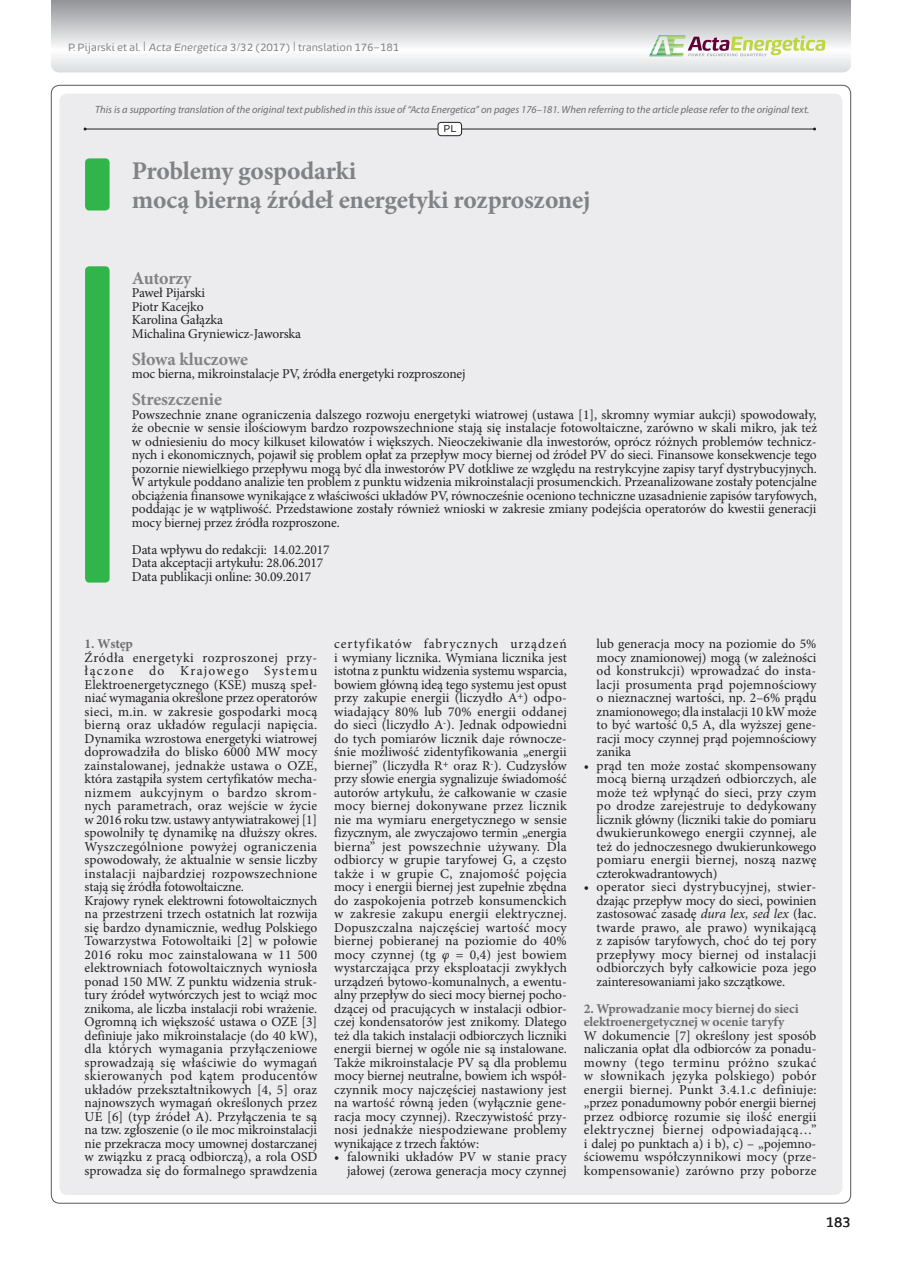
<style>
.page{position:relative;width:902px;height:1263px;background:#fff}
.page>*{position:absolute;margin:0;border:0;box-sizing:border-box;transform-origin:0 0}
.t1{font:700 25.5px/28.5px "Minion Pro";letter-spacing:-.01em;color:#808285}
.t2{font:700 18px "Minion Pro";letter-spacing:-.01em;color:#808285}
.t3{font:13.5px/13.5px "Minion Pro";color:#231f20;text-align:justify}
.t4{font:700 13.5px/13.5px "Minion Pro";letter-spacing:-.01em;color:#6c6d70}
.t5{font:13.5px "Energa";color:#231f20}
.t6{font:italic 10.5px "Myriad Pro";color:#6c6d70}
.t7{font:10.5px "Energa";letter-spacing:-.01em;color:#808285}
.t8{font:10.05px "Energa";color:#231f20}
.s1{font-size:13.5px}
.s2{font-style:italic}
</style>
<div class="page">
<svg style="left:51px;top:0;width:799px;height:72px"></svg>
<div style="left:60px;top:94px;width:782px;height:1101px;background:#ececee;border-radius:8px"></div>
<svg style="left:649px;top:35px;width:176px;height:21px"></svg>
<hr style="left:85px;top:129px;width:729px;height:1px;background:#231f20">
<div style="left:438px;top:122px;width:23px;height:14px;background:#fff;border-radius:3px"></div>
<div style="left:437px;top:122px;width:25px;height:14px;border:1px solid #231f20;border-radius:3px"></div>
<div style="left:85px;top:158px;width:25px;height:52px;background:#31b44a;border-radius:4px"></div>
<div style="left:85px;top:266px;width:25px;height:317px;background:#31b44a;border-radius:4px"></div>
<p class="t7" style="left:68px;top:41px;width:332px">P. Pijarski et al. <span class="s1">|</span> <span class="s2">Acta Energetica</span> 3/32 (2017) <span class="s1">|</span> translation 176–181</p>
<p class="t6" style="left:95px;top:103px;width:715px">This is a supporting translation of the original text published in this issue of “Acta Energetica” on pages 176–181. When referring to the article please refer to the original text.</p>
<p class="t8" style="left:443px;top:122px;width:14px">PL</p>
<h1 class="t1" style="left:132px;top:157px;width:460px">Problemy gospodarki<br>mocą bierną źródeł energetyki rozproszonej</h1>
<h2 class="t2" style="left:132px;top:265px;width:61px">Autorzy</h2>
<p class="t3" style="left:132px;top:286px;width:171px;text-align:left">Paweł Pijarski<br>Piotr Kacejko<br>Karolina Gałązka<br>Michalina Gryniewicz-Jaworska</p>
<h2 class="t2" style="left:132px;top:346px;width:118px">Słowa kluczowe</h2>
<p class="t3" style="left:132px;top:367px;width:335px">moc bierna, mikroinstalacje PV, źródła energetyki rozproszonej</p>
<h2 class="t2" style="left:132px;top:387px;width:92px">Streszczenie</h2>
<p class="t3" style="left:132px;top:408px;width:686px">Powszechnie znane ograniczenia dalszego rozwoju energetyki wiatrowej (ustawa [1], skromny wymiar aukcji) spowodowały, że obecnie w sensie ilościowym bardzo rozpowszechnione stają się instalacje fotowoltaiczne, zarówno w skali mikro, jak też w odniesieniu do mocy kilkuset kilowatów i większych. Nieoczekiwanie dla inwestorów, oprócz różnych problemów technicz&shy;nych i ekonomicznych, pojawił się problem opłat za przepływ mocy biernej od źródeł PV do sieci. Finansowe konsekwencje tego pozornie niewielkiego przepływu mogą być dla inwestorów PV dotkliwe ze względu na restrykcyjne zapisy taryf dystrybucyjnych.<br>W artykule poddano analizie ten problem z punktu widzenia mikroinstalacji prosumenckich. Przeanalizowane zostały potencjalne obciążenia finansowe wynikające z właściwości układów PV, równocześnie oceniono techniczne uzasadnienie zapisów taryfowych, poddając je w wątpliwość. Przedstawione zostały również wnioski w zakresie zmiany podejścia operatorów do kwestii generacji mocy biernej przez źródła rozproszone.</p>
<p class="t3" style="left:132px;top:543px;width:199px;text-align:left">Data wpływu do redakcji: 14.02.2017<br>Data akceptacji artykułu: 28.06.2017<br>Data publikacji online: 30.09.2017</p>
<p class="t4" style="left:85px;top:637px;width:50px">1. Wstęp</p>
<p class="t3" style="left:85px;top:651px;width:234px;text-align:left">Źródła energetyki rozproszonej przy&shy;łączone do Krajowego Systemu Elektroenergetycznego (KSE) muszą speł&shy;niać wymagania określone przez operatorów sieci, m.in. w zakresie gospodarki mocą bierną oraz układów regulacji napięcia.<br>Dynamika wzrostowa energetyki wiatrowej doprowadziła do blisko 6000 MW mocy zainstalowanej, jednakże ustawa o OZE, która zastąpiła system certyfikatów mecha&shy;nizmem aukcyjnym o bardzo skrom&shy;nych parametrach, oraz wejście w życie w 2016 roku tzw. ustawy antywiatrakowej [1] spowolniły tę dynamikę na dłuższy okres.<br>Wyszczególnione powyżej ograniczenia spowodowały, że aktualnie w sensie liczby instalacji najbardziej rozpowszechnione stają się źródła fotowoltaiczne.<br>Krajowy rynek elektrowni fotowoltaicznych na przestrzeni trzech ostatnich lat rozwija się bardzo dynamicznie, według Polskiego Towarzystwa Fotowoltaiki [2] w połowie 2016 roku moc zainstalowana w 11 500 elektrowniach fotowoltaicznych wyniosła ponad 150 MW. Z punktu widzenia struk&shy;tury źródeł wytwórczych jest to wciąż moc znikoma, ale liczba instalacji robi wrażenie.<br>Ogromną ich większość ustawa o OZE [3] definiuje jako mikroinstalacje (do 40 kW), dla których wymagania przyłączeniowe sprowadzają się właściwie do wymagań skierowanych pod kątem producentów układów przekształtnikowych [4, 5] oraz najnowszych wymagań określonych przez UE [6] (typ źródeł A). Przyłączenia te są na tzw. zgłoszenie (o ile moc mikroinstalacji nie przekracza mocy umownej dostarczanej w związku z pracą odbiorczą), a rola OSD sprowadza się do formalnego sprawdzenia</p>
<p class="t3" style="left:334px;top:637px;width:234px">certyfikatów fabrycznych urządzeń i wymiany licznika. Wymiana licznika jest istotna z punktu widzenia systemu wsparcia, bowiem główną ideą tego systemu jest opust przy zakupie energii (liczydło A<sup>+</sup>) odpo&shy;wiadający 80% lub 70% energii oddanej do sieci (liczydło A<sup>-</sup>). Jednak odpowiedni do tych pomiarów licznik daje równocze&shy;śnie możliwość zidentyfikowania „energii biernej” (liczydła R<sup>+</sup> oraz R<sup>-</sup>). Cudzysłów przy słowie energia sygnalizuje świadomość autorów artykułu, że całkowanie w czasie mocy biernej dokonywane przez licznik nie ma wymiaru energetycznego w sensie fizycznym, ale zwyczajowo termin „energia bierna” jest powszechnie używany. Dla odbiorcy w grupie taryfowej G, a często także i w grupie C, znajomość pojęcia mocy i energii biernej jest zupełnie zbędna do zaspokojenia potrzeb konsumenckich w zakresie zakupu energii elektrycznej.<br>Dopuszczalna najczęściej wartość mocy biernej pobieranej na poziomie do 40% mocy czynnej (tg <span class="s2">φ</span> = 0,4) jest bowiem wystarczająca przy eksploatacji zwykłych urządzeń bytowo-komunalnych, a ewentu&shy;alny przepływ do sieci mocy biernej pocho&shy;dzącej od pracujących w instalacji odbior&shy;czej kondensatorów jest znikomy. Dlatego też dla takich instalacji odbiorczych liczniki energii biernej w ogóle nie są instalowane.<br>Także mikroinstalacje PV są dla problemu mocy biernej neutralne, bowiem ich współ&shy;czynnik mocy najczęściej nastawiony jest na wartość równą jeden (wyłącznie gene&shy;racja mocy czynnej). Rzeczywistość przy&shy;nosi jednakże niespodziewane problemy wynikające z trzech faktów:</p>
<p class="t3" style="left:334px;top:1150px;width:234px;text-align:right">• falowniki układów PV w stanie pracy jałowej (zerowa generacja mocy czynnej</p>
<p class="t3" style="left:596px;top:637px;width:221px">lub generacja mocy na poziomie do 5% mocy znamionowej) mogą (w zależności od konstrukcji) wprowadzać do insta&shy;lacji prosumenta prąd pojemnościowy o nieznacznej wartości, np. 2–6% prądu znamionowego; dla instalacji 10 kW może to być wartość 0,5 A, dla wyższej gene&shy;racji mocy czynnej prąd pojemnościowy zanika</p>
<p class="t3" style="left:596px;top:759px;width:221px;text-indent:-13px">• prąd ten może zostać skompensowany mocą bierną urządzeń odbiorczych, ale może też wpłynąć do sieci, przy czym po drodze zarejestruje to dedykowany licznik główny (liczniki takie do pomiaru dwukierunkowego energii czynnej, ale też do jednoczesnego dwukierunkowego pomiaru energii biernej, noszą nazwę czterokwadrantowych)</p>
<p class="t3" style="left:596px;top:880px;width:221px;text-indent:-13px">• operator sieci dystrybucyjnej, stwier&shy;dzając przepływ mocy do sieci, powinien zastosować zasadę <span class="s2">dura lex, sed lex</span> (łac. twarde prawo, ale prawo) wynikającą z zapisów taryfowych, choć do tej pory przepływy mocy biernej od instalacji odbiorczych były całkowicie poza jego zainteresowaniami jako szczątkowe.</p>
<p class="t4" style="left:583px;top:1001px;width:216px">2. Wprowadzanie mocy biernej do sieci elektroenergetycznej w ocenie taryfy</p>
<p class="t3" style="left:583px;top:1029px;width:234px">W dokumencie [7] określony jest sposób naliczania opłat dla odbiorców za ponadu&shy;mowny (tego terminu próżno szukać w słownikach języka polskiego) pobór energii biernej. Punkt 3.4.1.c definiuje: „przez ponadumowny pobór energii biernej przez odbiorcę rozumie się ilość energii elektrycznej biernej odpowiadającą…” i dalej po punktach a) i b), c) – „pojemno&shy;ściowemu współczynnikowi mocy (prze&shy;kompensowanie) zarówno przy poborze</p>
<p class="t5" style="left:825px;top:1213px;width:26px">183</p>
</div>
